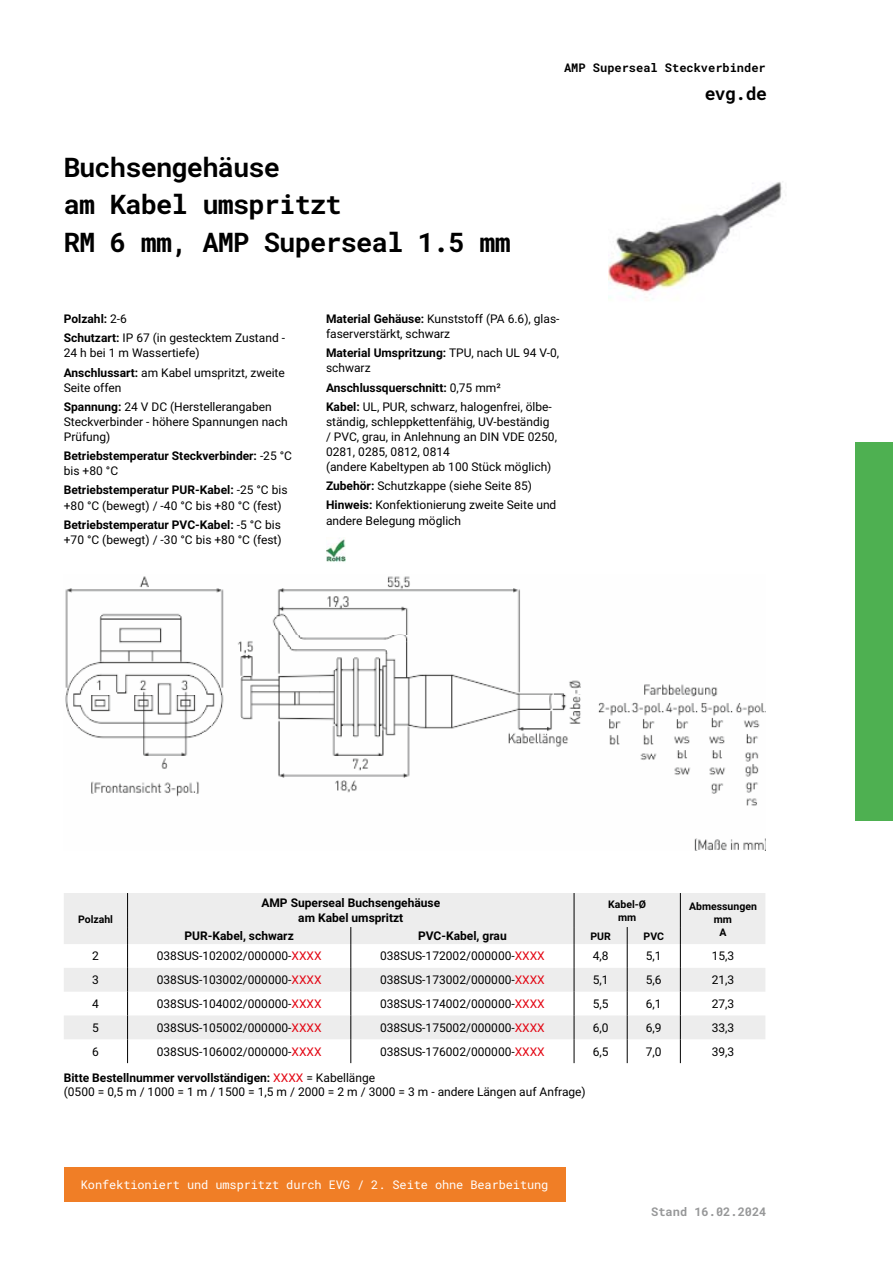
<style>
.page{position:relative;width:893px;height:1263px;background:#fff}
.page>*{position:absolute;margin:0;border:0;box-sizing:border-box;transform-origin:0 0}
.t1{font:700 27px/37.5px "Roboto Mono";letter-spacing:-.03em;color:#000}
.t2{font:700 18px "Roboto Mono";color:#000}
.t3{font:12px/15px "Roboto";color:#000}
.t4{font:700 12px/15px "Roboto";color:#000}
.t5{font:12px "Roboto Mono";letter-spacing:-.01em;color:#fff}
.t6{font:700 12px "Roboto Mono";color:#000}
.t7{font:700 12px "Roboto Mono";color:#969798}
.t8{font:700 10.5px/12.8px "Roboto";color:#000;text-align:center}
.s1{font-weight:700}
.s2{font-weight:400}
.s3{color:#e30613}
</style>
<div class="page">
<div style="left:0;top:442px;width:893px;height:379px;background:#4eb051"></div>
<div style="left:0;top:38px;width:855px;height:1187px;background:#fff"></div>
<img style="left:326px;top:539px;width:19px;height:23px">
<img style="left:65px;top:576px;width:700px;height:274px">
<img style="left:608px;top:181px;width:178px;height:118px">
<div style="left:64px;top:1167px;width:502px;height:34px;background:#f07e26"></div>
<svg style="left:64px;top:893px;width:701px;height:170px"></svg>
<hr style="left:574px;top:893px;width:1px;height:34px;background:#000">
<p class="t6" style="left:564px;top:63px;width:203px">AMP Superseal Steckverbinder</p>
<h1 class="t1" style="left:64px;top:150px;width:449px">Buchsengehäuse<br>am Kabel umspritzt<br>RM 6 mm, AMP Superseal 1.5 mm</h1>
<p class="t3" style="left:64px;top:310px;width:223px;line-height:19.2px"><span class="s1">Polzahl:</span> 2-6<br><span class="s1">Schutzart:</span> IP 67 (in gestecktem Zustand -</p>
<p class="t3" style="left:64px;top:345px;width:223px;line-height:19.2px">24 h bei 1 m Wassertiefe)<br><span class="s1">Anschlussart:</span> am Kabel umspritzt, zweite</p>
<p class="t3" style="left:64px;top:379px;width:210px;line-height:19.2px">Seite offen<br><span class="s1">Spannung:</span> 24 V DC (Herstellerangaben</p>
<p class="t3" style="left:64px;top:415px;width:225px">Steckverbinder - höhere Spannungen nach<br>Prüfung)</p>
<p class="t4" style="left:64px;top:449px;width:230px">Betriebstemperatur Steckverbinder: <span class="s2">-25 °C bis +80 °C</span></p>
<p class="t3" style="left:64px;top:484px;width:225px"><span class="s1">Betriebstemperatur PUR-Kabel:</span> -25 °C bis +80 °C (bewegt) / -40 °C bis +80 °C (fest)</p>
<p class="t3" style="left:64px;top:518px;width:219px"><span class="s1">Betriebstemperatur PVC-Kabel:</span> -5 °C bis +70 °C (bewegt) / -30 °C bis +80 °C (fest)</p>
<p class="t3" style="left:326px;top:312px;width:235px"><span class="s1">Material Gehäuse:</span> Kunststoff (PA 6.6), glas&shy;faserverstärkt, schwarz</p>
<p class="t3" style="left:326px;top:347px;width:235px"><span class="s1">Material Umspritzung:</span> TPU, nach UL 94 V-0, schwarz</p>
<p class="t3" style="left:326px;top:379px;width:227px;line-height:19.2px"><span class="s1">Anschlussquerschnitt:</span> 0,75 mm²<br><span class="s1">Kabel:</span> UL, PUR, schwarz, halogenfrei, ölbe-</p>
<p class="t3" style="left:326px;top:415px;width:233px">ständig, schleppkettenfähig, UV-beständig / PVC, grau, in Anlehnung an DIN VDE 0250, 0281, 0285, 0812, 0814<br>(andere Kabeltypen ab 100 Stück möglich)</p>
<p class="t3" style="left:326px;top:477px;width:232px;line-height:19.2px"><span class="s1">Zubehör:</span> Schutzkappe (siehe Seite 85)<br><span class="s1">Hinweis:</span> Konfektionierung zweite Seite und</p>
<p class="t3" style="left:326px;top:514px;width:137px">andere Belegung möglich</p>
<h2 class="t2" style="left:705px;top:86px;width:64px">evg.de</h2>
<p class="t8" style="left:78px;top:913px;width:37px">Polzahl</p>
<p class="t4" style="left:261px;top:897px;width:180px;line-height:14.4px;text-align:center">AMP Superseal Buchsengehäuse am Kabel umspritzt</p>
<p class="t8" style="left:608px;top:899px;width:39px">Kabel-Ø mm</p>
<p class="t8" style="left:689px;top:901px;width:69px">Abmessungen mm<br>A</p>
<p class="t4" style="left:185px;top:929px;width:111px">PUR-Kabel, schwarz</p>
<p class="t4" style="left:418px;top:929px;width:90px">PVC-Kabel, grau</p>
<p class="t8" style="left:590px;top:930px;width:22px">PUR</p>
<p class="t8" style="left:644px;top:930px;width:22px">PVC</p>
<p class="t3" style="left:92px;top:950px;width:8px">2</p>
<p class="t3" style="left:157px;top:950px;width:166px">038SUS-102002/000000-<span class="s3">XXXX</span></p>
<p class="t3" style="left:380px;top:950px;width:166px">038SUS-172002/000000-<span class="s3">XXXX</span></p>
<p class="t3" style="left:593px;top:950px;width:17px">4,8</p>
<p class="t3" style="left:646px;top:950px;width:17px">5,1</p>
<p class="t3" style="left:712px;top:950px;width:24px">15,3</p>
<p class="t3" style="left:92px;top:973px;width:8px">3</p>
<p class="t3" style="left:157px;top:973px;width:166px">038SUS-103002/000000-<span class="s3">XXXX</span></p>
<p class="t3" style="left:380px;top:973px;width:166px">038SUS-173002/000000-<span class="s3">XXXX</span></p>
<p class="t3" style="left:593px;top:973px;width:17px">5,1</p>
<p class="t3" style="left:646px;top:973px;width:17px">5,6</p>
<p class="t3" style="left:712px;top:973px;width:24px">21,3</p>
<p class="t3" style="left:92px;top:997px;width:8px">4</p>
<p class="t3" style="left:157px;top:997px;width:166px">038SUS-104002/000000-<span class="s3">XXXX</span></p>
<p class="t3" style="left:380px;top:997px;width:166px">038SUS-174002/000000-<span class="s3">XXXX</span></p>
<p class="t3" style="left:593px;top:997px;width:17px">5,5</p>
<p class="t3" style="left:646px;top:997px;width:17px">6,1</p>
<p class="t3" style="left:712px;top:997px;width:24px">27,3</p>
<p class="t3" style="left:92px;top:1021px;width:8px">5</p>
<p class="t3" style="left:157px;top:1021px;width:166px">038SUS-105002/000000-<span class="s3">XXXX</span></p>
<p class="t3" style="left:380px;top:1021px;width:166px">038SUS-175002/000000-<span class="s3">XXXX</span></p>
<p class="t3" style="left:593px;top:1021px;width:17px">6,0</p>
<p class="t3" style="left:646px;top:1021px;width:17px">6,9</p>
<p class="t3" style="left:712px;top:1021px;width:24px">33,3</p>
<p class="t3" style="left:92px;top:1045px;width:8px">6</p>
<p class="t3" style="left:157px;top:1045px;width:166px">038SUS-106002/000000-<span class="s3">XXXX</span></p>
<p class="t3" style="left:380px;top:1045px;width:166px">038SUS-176002/000000-<span class="s3">XXXX</span></p>
<p class="t3" style="left:593px;top:1045px;width:17px">6,5</p>
<p class="t3" style="left:646px;top:1045px;width:17px">7,0</p>
<p class="t3" style="left:712px;top:1045px;width:24px">39,3</p>
<p class="t3" style="left:64px;top:1071px;width:523px;line-height:14.4px"><span class="s1">Bitte Bestellnummer vervollständigen:</span> <span class="s3">XXXX</span> = Kabellänge<br>(0500 = 0,5 m / 1000 = 1 m / 1500 = 1,5 m / 2000 = 2 m / 3000 = 3 m - andere Längen auf Anfrage)</p>
<p class="t5" style="left:81px;top:1179px;width:469px">Konfektioniert und umspritzt durch EVG / 2. Seite ohne Bearbeitung</p>
<p class="t7" style="left:651px;top:1207px;width:117px">Stand 16.02.2024</p>
</div>
